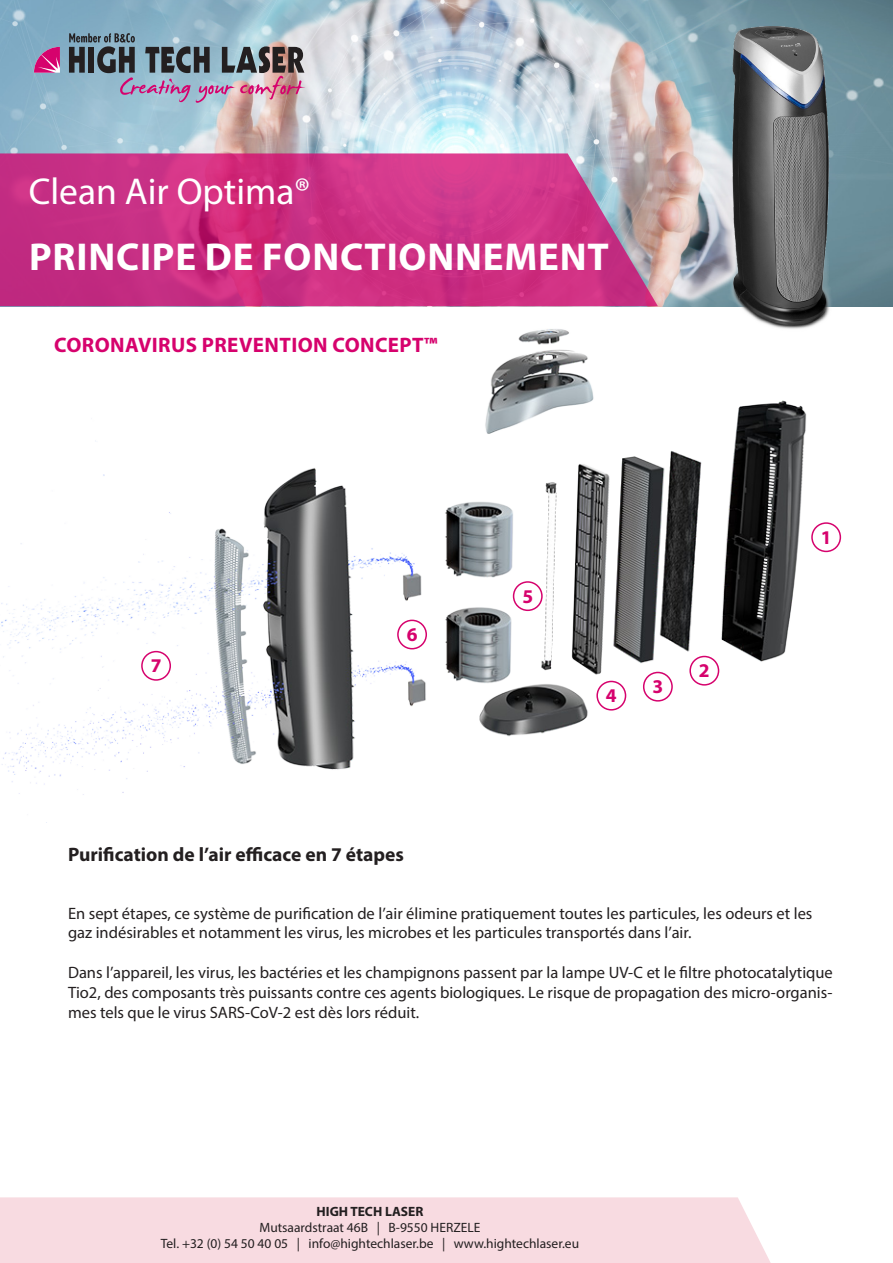
<style>
.page{position:relative;width:893px;height:1263px;background:#fff}
.page>*{position:absolute;margin:0;border:0;box-sizing:border-box;transform-origin:0 0}
.t1{font:700 39px "Myriad Pro";letter-spacing:.02em;color:#fff}
.t2{font:37.5px "Myriad Pro";color:#fff}
.t3{font:700 21px "Myriad Pro";letter-spacing:.02em;color:#d6026d}
.t4{font:700 19.5px "Myriad Pro";color:#231f20}
.t5{font:700 19.5px "Myriad Pro";color:#d6026d}
.t6{font:16.5px/19.8px "Myriad Pro";color:#231f20}
.t7{font:13.5px "Myriad Pro";color:#231f20}
.t8{font:700 13.5px "Myriad Pro";color:#231f20}
</style>
<div class="page">
<img style="left:0;top:0;width:893px;height:306px">
<img style="left:704px;top:10px;width:153px;height:319px">
<svg style="left:34px;top:47px;width:26px;height:26px"></svg>
<svg style="left:69px;top:33px;width:236px;height:70px"></svg>
<div style="left:0;top:1197px;width:771px;height:66px;background:#f8dbe1"></div>
<img style="left:1px;top:329px;width:838px;height:466px">
<div style="left:812px;top:523px;width:28px;height:28px;background:#fff;border-radius:50%"></div>
<div style="left:811px;top:522px;width:30px;height:30px;border:2px solid #d6026d;border-radius:50%"></div>
<div style="left:690px;top:656px;width:28px;height:29px;background:#fff;border-radius:50%"></div>
<div style="left:689px;top:656px;width:30px;height:30px;border:2px solid #d6026d;border-radius:50%"></div>
<div style="left:644px;top:672px;width:28px;height:29px;background:#fff;border-radius:50%"></div>
<div style="left:643px;top:672px;width:30px;height:30px;border:2px solid #d6026d;border-radius:50%"></div>
<div style="left:597px;top:681px;width:28px;height:29px;background:#fff;border-radius:50%"></div>
<div style="left:596px;top:681px;width:30px;height:29px;border:2px solid #d6026d;border-radius:50%"></div>
<div style="left:514px;top:582px;width:28px;height:28px;background:#fff;border-radius:50%"></div>
<div style="left:513px;top:581px;width:30px;height:30px;border:2px solid #d6026d;border-radius:50%"></div>
<div style="left:398px;top:620px;width:28px;height:29px;background:#fff;border-radius:50%"></div>
<div style="left:397px;top:620px;width:30px;height:29px;border:2px solid #d6026d;border-radius:50%"></div>
<div style="left:142px;top:652px;width:28px;height:28px;background:#fff;border-radius:50%"></div>
<div style="left:141px;top:651px;width:30px;height:30px;border:2px solid #d6026d;border-radius:50%"></div>
<svg style="left:0;top:153px;width:658px;height:153px;fill:#cc3084"></svg>
<p class="t2" style="left:29px;top:168px;width:283px">Clean Air Optima®</p>
<p class="t1" style="left:29px;top:231px;width:581px">PRINCIPE DE FONCTIONNEMENT</p>
<p class="t3" style="left:54px;top:331px;width:385px">CORONAVIRUS PREVENTION CONCEPT™</p>
<p class="t5" style="left:151px;top:653px;width:12px">7</p>
<p class="t5" style="left:407px;top:622px;width:12px">6</p>
<p class="t4" style="left:68px;top:842px;width:338px">Purification de l’air efficace en 7 étapes</p>
<p class="t5" style="left:522px;top:583px;width:12px">5</p>
<p class="t5" style="left:606px;top:683px;width:12px">4</p>
<p class="t5" style="left:652px;top:674px;width:12px">3</p>
<p class="t5" style="left:699px;top:658px;width:12px">2</p>
<p class="t5" style="left:821px;top:524px;width:12px">1</p>
<p class="t6" style="left:68px;top:903px;width:746px">En sept étapes, ce système de purification de l’air élimine pratiquement toutes les particules, les odeurs et les gaz indésirables et notamment les virus, les microbes et les particules transportés dans l’air.</p>
<p class="t6" style="left:68px;top:962px;width:766px;text-align:justify">Dans l’appareil, les virus, les bactéries et les champignons passent par la lampe UV-C et le filtre photocatalytique Tio2, des composants très puissants contre ces agents biologiques. Le risque de propagation des micro-organis&shy;mes tels que le virus SARS-CoV-2 est dès lors réduit.</p>
<p class="t8" style="left:316px;top:1202px;width:108px">HIGH TECH LASER</p>
<p class="t7" style="left:259px;top:1219px;width:222px">Mutsaardstraat 46B | B-9550 HERZELE</p>
<p class="t7" style="left:161px;top:1235px;width:420px">Tel. +32 (0) 54 50 40 05 | info@hightechlaser.be | www.hightechlaser.eu</p>
</div>
